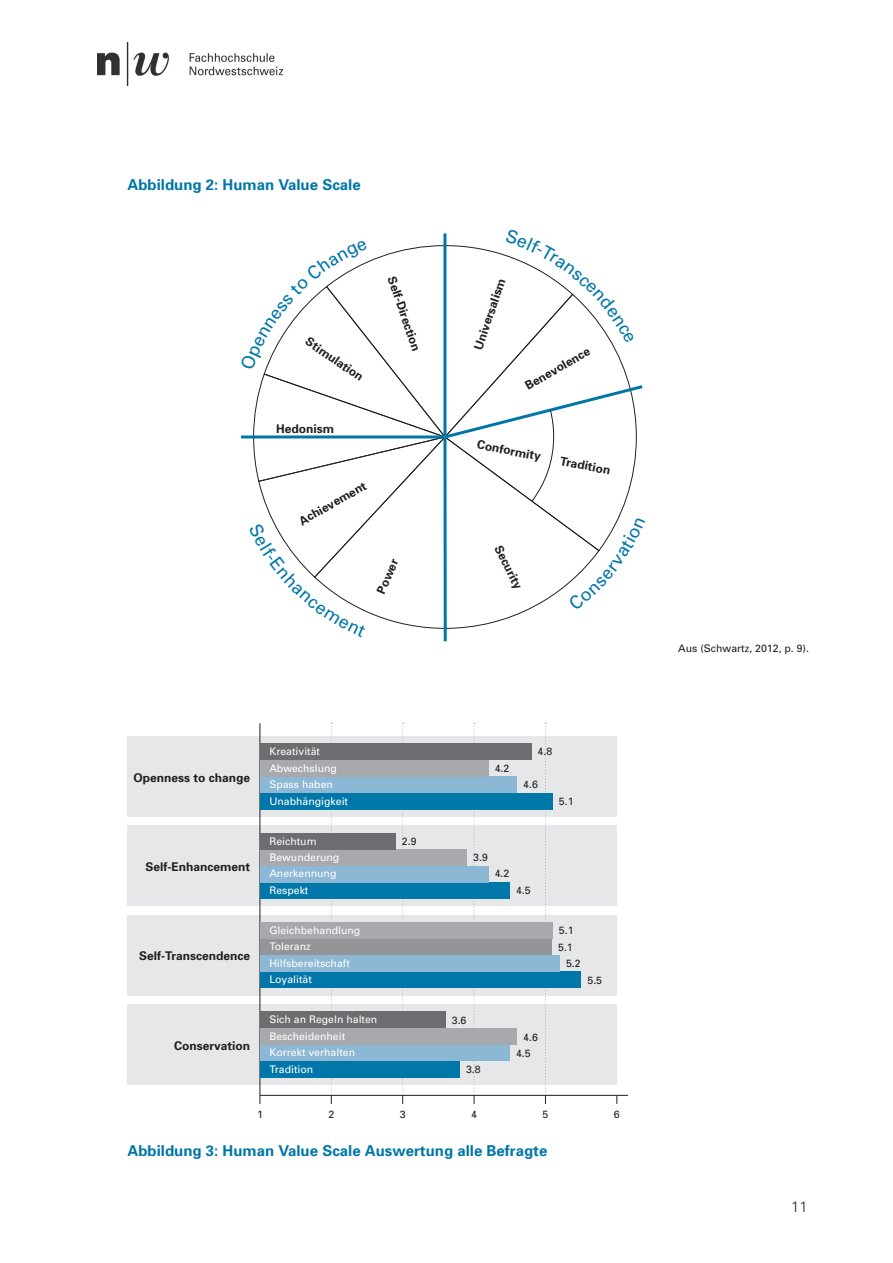
<style>
.page{position:relative;width:893px;height:1263px;background:#fff}
.page>*{position:absolute;margin:0;border:0;box-sizing:border-box;transform-origin:0 0}
.t1{font:700 15px "Univers";color:#0077a8}
.t2{font:300 15px "Univers";color:#231f20}
.t3{font:700 12px "Univers";color:#231f20}
.t4{font:10.5px/16.4px "Univers";color:#fff}
.t5{font:10.5px/16.5px "Univers";color:#231f20}
</style>
<div class="page">
<img style="left:97px;top:43px;width:186px;height:42px">
<div style="left:128px;top:736px;width:489px;height:81px;background:#e6e7e9"></div>
<div style="left:128px;top:825px;width:489px;height:81px;background:#e6e7e9"></div>
<div style="left:128px;top:915px;width:489px;height:80px;background:#e6e7e9"></div>
<div style="left:128px;top:1004px;width:489px;height:81px;background:#e6e7e9"></div>
<hr style="left:260px;top:1095px;width:368px;height:1px;background:#231f20">
<svg style="left:545px;top:723px;width:1px;height:381px"></svg>
<svg style="left:402px;top:723px;width:2px;height:381px"></svg>
<svg style="left:331px;top:723px;width:1px;height:381px"></svg>
<svg style="left:474px;top:723px;width:1px;height:381px"></svg>
<hr style="left:260px;top:723px;width:1px;height:372px;background:#231f20">
<div style="left:260px;top:793px;width:293px;height:16px;background:#0077a8"></div>
<div style="left:260px;top:882px;width:250px;height:17px;background:#0077a8"></div>
<div style="left:260px;top:971px;width:321px;height:17px;background:#0077a8"></div>
<div style="left:260px;top:1061px;width:200px;height:16px;background:#0077a8"></div>
<div style="left:260px;top:776px;width:257px;height:17px;background:#8cb7d5"></div>
<div style="left:260px;top:866px;width:228px;height:16px;background:#8cb7d5"></div>
<div style="left:260px;top:955px;width:300px;height:16px;background:#8cb7d5"></div>
<div style="left:260px;top:1044px;width:250px;height:17px;background:#8cb7d5"></div>
<div style="left:260px;top:760px;width:228px;height:16px;background:#a8a9ad"></div>
<div style="left:260px;top:849px;width:207px;height:17px;background:#a8a9ad"></div>
<div style="left:260px;top:938px;width:292px;height:17px;background:#939598"></div>
<div style="left:260px;top:1028px;width:257px;height:16px;background:#a8a9ad"></div>
<div style="left:260px;top:743px;width:271px;height:17px;background:#6c6d70"></div>
<div style="left:260px;top:833px;width:136px;height:16px;background:#6c6d70"></div>
<div style="left:260px;top:922px;width:293px;height:16px;background:#a8a9ad"></div>
<div style="left:260px;top:1012px;width:185px;height:16px;background:#6c6d70"></div>
<svg style="left:241px;top:233px;width:402px;height:409px"></svg>
<h1 class="t1" style="left:128px;top:175px;width:235px">Abbildung 2: Human Value Scale</h1>
<p class="t3" style="left:311px;top:334px;width:69px;rotate:34deg">Stimulation</p>
<p class="t3" style="left:276px;top:421px;width:59px">Hedonism</p>
<p class="t3" style="left:399px;top:274px;width:80px;rotate:71deg">Self-Direction</p>
<p class="t3" style="left:296px;top:515px;width:77px;rotate:-30deg">Achievement</p>
<p class="t3" style="left:373px;top:590px;width:38px;rotate:-66deg">Power</p>
<p class="t3" style="left:470px;top:347px;width:76px;rotate:-71deg">Universalism</p>
<p class="t3" style="left:522px;top:380px;width:74px;rotate:-30deg">Benevolence</p>
<p class="t3" style="left:479px;top:436px;width:66px;rotate:11deg">Conformity</p>
<p class="t3" style="left:562px;top:453px;width:52px;rotate:11deg">Tradition</p>
<p class="t3" style="left:505px;top:542px;width:49px;rotate:63deg">Security</p>
<p class="t3" style="left:134px;top:769px;width:118px">Openness to change</p>
<p class="t3" style="left:146px;top:859px;width:106px">Self-Enhancement</p>
<p class="t3" style="left:139px;top:948px;width:112px">Self-Transcendence</p>
<p class="t3" style="left:174px;top:1038px;width:78px">Conservation</p>
<p class="t4" style="left:269px;top:743px;width:80px">Kreativität<br>Abwechslung<br>Spass haben<br>Unabhängigkeit</p>
<p class="t4" style="left:269px;top:832px;width:72px">Reichtum<br>Bewunderung<br>Anerkennung<br>Respekt</p>
<p class="t4" style="left:269px;top:922px;width:93px">Gleichbehandlung<br>Toleranz<br>Hilfsbereitschaft<br>Loyalität</p>
<p class="t4" style="left:269px;top:1011px;width:109px">Sich an Regeln halten<br>Bescheidenheit<br>Korrekt verhalten<br>Tradition</p>
<p class="t5" style="left:402px;top:832px;width:16px">2.9</p>
<p class="t5" style="left:495px;top:760px;width:16px">4.2</p>
<p class="t5" style="left:538px;top:743px;width:16px">4.8</p>
<p class="t5" style="left:523px;top:776px;width:16px">4.6</p>
<p class="t5" style="left:559px;top:792px;width:16px">5.1</p>
<p class="t5" style="left:473px;top:849px;width:16px">3.9</p>
<p class="t5" style="left:495px;top:865px;width:16px">4.2</p>
<p class="t5" style="left:516px;top:881px;width:16px">4.5</p>
<p class="t5" style="left:452px;top:1012px;width:16px">3.6</p>
<p class="t5" style="left:466px;top:1061px;width:16px">3.8</p>
<p class="t5" style="left:516px;top:1028px;width:23px;text-indent:7px">4.6<br>4.5</p>
<p class="t5" style="left:559px;top:922px;width:16px">5.1</p>
<p class="t5" style="left:558px;top:939px;width:16px">5.1</p>
<p class="t5" style="left:566px;top:955px;width:16px">5.2</p>
<p class="t5" style="left:587px;top:971px;width:16px">5.5</p>
<p class="t5" style="left:257px;top:1106px;width:7px">1</p>
<p class="t5" style="left:328px;top:1106px;width:7px">2</p>
<p class="t5" style="left:400px;top:1106px;width:7px">3</p>
<p class="t5" style="left:471px;top:1106px;width:7px">4</p>
<p class="t5" style="left:543px;top:1106px;width:7px">5</p>
<p class="t5" style="left:614px;top:1106px;width:7px">6</p>
<h1 class="t1" style="left:128px;top:1141px;width:421px">Abbildung 3: Human Value Scale Auswertung alle Befragte</h1>
<p class="t5" style="left:678px;top:640px;width:132px">Aus (Schwartz, 2012, p. 9).</p>
<h1 class="t2" style="left:791px;top:1197px;width:18px">11</h1>
</div>
